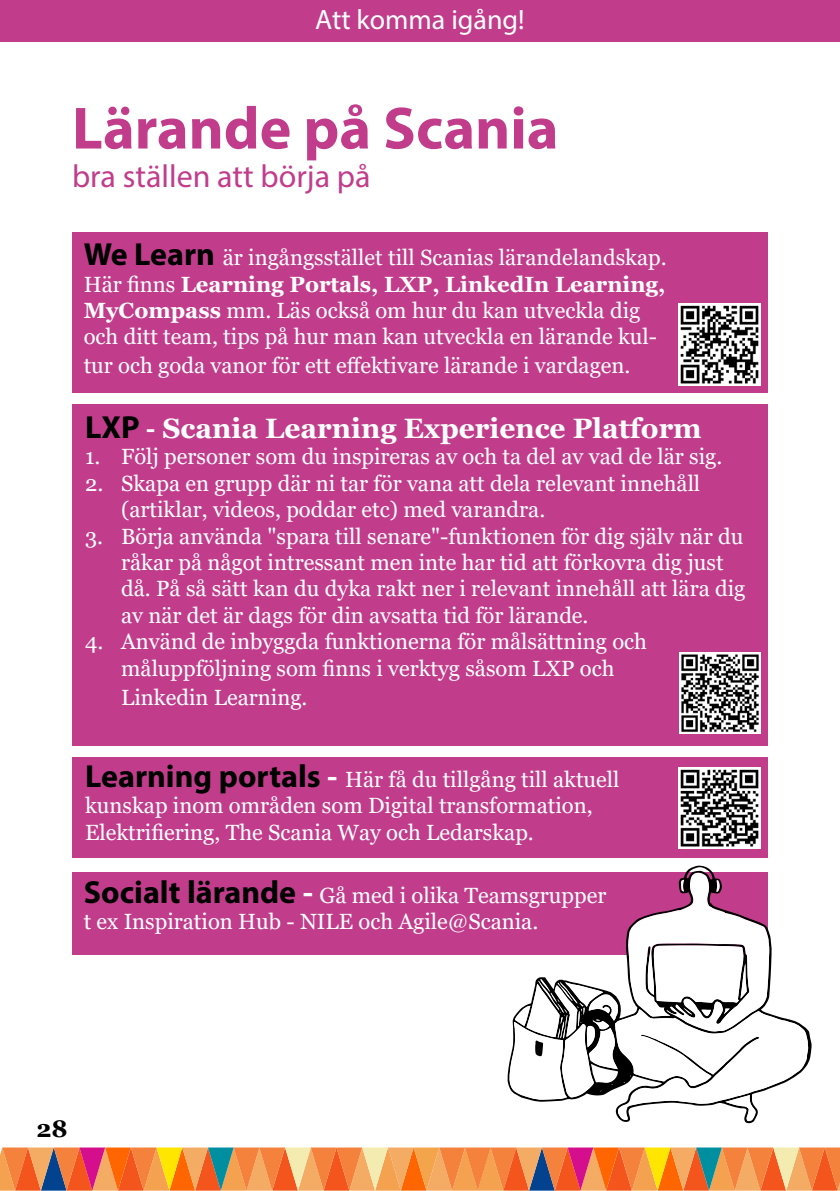
<style>
.page{position:relative;width:840px;height:1191px;background:#fff}
.page>*{position:absolute;margin:0;border:0;box-sizing:border-box;transform-origin:0 0}
.t1{font:700 60px "Myriad Pro";color:#c13d8c}
.t2{font:32px "Myriad Pro";color:#c13d8c}
.t3{font:700 28px "Georgia";color:#fff}
.t4{font:28px "Myriad Pro";color:#fff}
.t5{font:700 24px "Georgia";color:#000}
.t6{font:22px/26.4px "Georgia";color:#fff}
.s1{font-family:"Myriad Pro";font-weight:700;font-size:32px;color:#000}
.s2{font-weight:700}
.s3{font-family:"Myriad Pro";font-size:32px;color:#000}
.s4{font-family:"Myriad Pro"}
.s5{font-family:"Myriad Pro";font-weight:700;font-size:32px}
</style>
<div class="page">
<div style="left:72px;top:757px;width:695px;height:100px;background:#c13d8c"></div>
<svg style="left:0;top:1147px;width:839px;height:43px;background:#e5894c"></svg>
<div style="left:0;top:0;width:839px;height:42px;background:#c13d8c"></div>
<div style="left:72px;top:404px;width:695px;height:342px;background:#c13d8c"></div>
<div style="left:72px;top:232px;width:695px;height:161px;background:#c13d8c"></div>
<div style="left:72px;top:872px;width:695px;height:82px;background:#c13d8c"></div>
<img style="left:678px;top:304px;width:82px;height:82px">
<img style="left:678px;top:767px;width:82px;height:82px">
<img style="left:679px;top:652px;width:81px;height:81px">
<svg style="left:509px;top:872px;width:299px;height:249px"></svg>
<p class="t4" style="left:315px;top:2px;width:211px">Att komma igång!</p>
<h1 class="t1" style="left:72px;top:89px;width:487px">Lärande på Scania</h1>
<h2 class="t2" style="left:72px;top:156px;width:300px">bra ställen att börja på</h2>
<p class="t6" style="left:84px;top:245px;width:584px"><span class="s1">We Learn</span> är ingångsstället till Scanias lärandelandskap.<br>Här finns <span class="s2">Learning Portals, LXP, LinkedIn Learning, MyCompass</span> mm. Läs också om hur du kan utveckla dig och ditt team, tips på hur man kan utveckla en lärande kul-</p>
<p class="t6" style="left:84px;top:353px;width:548px">tur och goda vanor för ett effektivare lärande i vardagen.</p>
<p class="t3" style="left:85px;top:410px;width:617px"><span class="s3">LXP</span> <span class="s4">-</span> Scania Learning Experience Platform</p>
<p class="t6" style="left:85px;top:444px;width:638px">1. Följ personer som du inspireras av och ta del av vad de lär sig.</p>
<p class="t6" style="left:121px;top:470px;width:580px;text-indent:-36px">2. Skapa en grupp där ni tar för vana att dela relevant innehåll (artiklar, videos, poddar etc) med varandra.</p>
<p class="t6" style="left:121px;top:523px;width:625px;text-indent:-36px">3. Börja använda "spara till senare"-funktionen för dig själv när du råkar på något intressant men inte har tid att förkovra dig just då. På så sätt kan du dyka rakt ner i relevant innehåll att lära dig av när det är dags för din avsatta tid för lärande.</p>
<p class="t6" style="left:85px;top:629px;width:563px;text-align:center">4. Använd de inbyggda funktionerna för målsättning och måluppföljning som finns i verktyg såsom LXP och</p>
<p class="t6" style="left:121px;top:684px;width:188px">Linkedin Learning.</p>
<p class="t6" style="left:85px;top:766px;width:535px"><span class="s1">Learning portals</span> <span class="s5">-</span> Här få du tillgång till aktuell kunskap inom områden som Digital transformation,<br>Elektrifiering, The Scania Way och Ledarskap.</p>
<p class="t6" style="left:84px;top:882px;width:524px"><span class="s1">Socialt lärande</span> <span class="s5">-</span> Gå med i olika Teamsgrupper t ex Inspiration Hub - NILE och Agile@Scania.</p>
<p class="t5" style="left:36px;top:1113px;width:33px">28</p>
</div>
